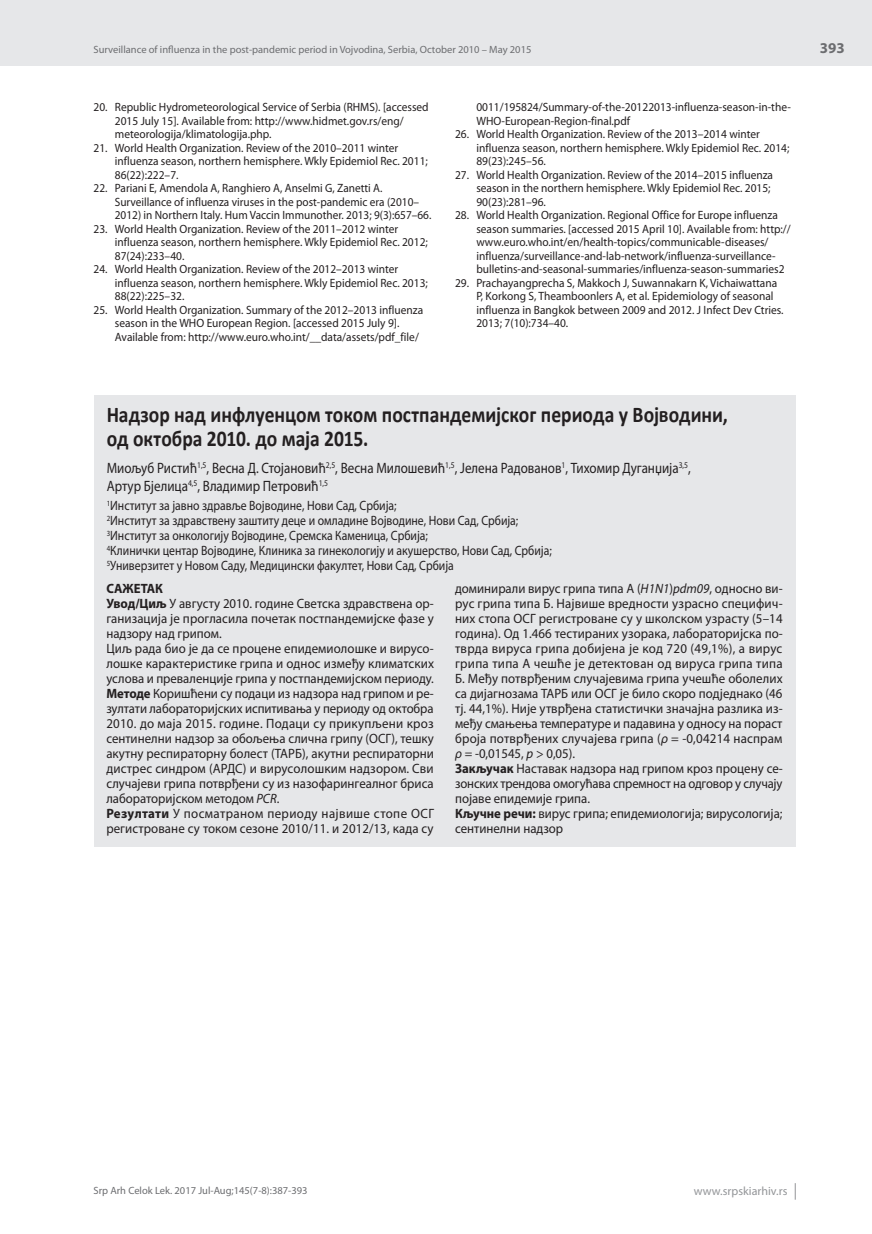
<style>
.page{position:relative;width:872px;height:1234px;background:#fff}
.page>*{position:absolute;margin:0;border:0;box-sizing:border-box;transform-origin:0 0}
.t1{font:700 22.5px/24px "Calibri";color:#231f20;scale:.87 1}
.t2{font:15px/18px "Myriad Pro";color:#231f20;scale:.87 1}
.t3{font:700 15px "Myriad Pro";color:#6c6d70}
.t4{font:13.5px/15px "Myriad Pro";color:#231f20;scale:.95 1}
.t5{font:13.5px/15px "Myriad Pro";color:#231f20;scale:.87 1}
.t6{font:12px/13.5px "Myriad Pro";color:#231f20;scale:.95 1}
.t7{font:12px/13.5px "Myriad Pro";color:#231f20;scale:.94 1}
.t8{font:12px "Myriad Pro";color:#939598}
.t9{font:10.5px "Myriad Pro";color:#6c6d70}
.s1{font-weight:700}
.s2{font-style:italic}
</style>
<div class="page">
<div style="left:0;top:0;width:872px;height:66px;background:#e6e7e9"></div>
<svg style="left:795px;top:1183px;width:1px;height:16px"></svg>
<div style="left:94px;top:395px;width:701px;height:451px;background:#e6e7e9"></div>
<p class="t9" style="left:94px;top:43px;width:439px">Surveillance of influenza in the post-pandemic period in Vojvodina, Serbia, October 2010 – May 2015</p>
<p class="t6" style="left:115px;top:100px;width:332px;text-indent:-21px">20. Republic Hydrometeorological Service of Serbia (RHMS). [accessed<br>2015 July 15]. Available from: http://www.hidmet.gov.rs/eng/ meteorologija/klimatologija.php.</p>
<p class="t6" style="left:115px;top:141px;width:331px;text-indent:-21px">21. World Health Organization. Review of the 2010–2011 winter influenza season, northern hemisphere. Wkly Epidemiol Rec. 2011;<br>86(22):222–7.</p>
<p class="t7" style="left:115px;top:181px;width:338px;text-indent:-21px">22. Pariani E, Amendola A, Ranghiero A, Anselmi G, Zanetti A.<br>Surveillance of influenza viruses in the post-pandemic era (2010–<br>2012) in Northern Italy. Hum Vaccin Immunother. 2013; 9(3):657–66.</p>
<p class="t6" style="left:115px;top:222px;width:331px;text-indent:-21px">23. World Health Organization. Review of the 2011–2012 winter influenza season, northern hemisphere. Wkly Epidemiol Rec. 2012;<br>87(24):233–40.</p>
<p class="t6" style="left:115px;top:262px;width:331px;text-indent:-21px">24. World Health Organization. Review of the 2012–2013 winter influenza season, northern hemisphere. Wkly Epidemiol Rec. 2013;<br>88(22):225–32.</p>
<p class="t6" style="left:115px;top:303px;width:326px;text-indent:-21px">25. World Health Organization. Summary of the 2012–2013 influenza season in the WHO European Region. [accessed 2015 July 9].<br>Available from: http://www.euro.who.int/__data/assets/pdf_file/</p>
<p class="t6" style="left:476px;top:100px;width:332px">0011/195824/Summary-of-the-20122013-influenza-season-in-the-<br>WHO-European-Region-final.pdf</p>
<p class="t6" style="left:476px;top:127px;width:331px;text-indent:-21px">26. World Health Organization. Review of the 2013–2014 winter influenza season, northern hemisphere. Wkly Epidemiol Rec. 2014;<br>89(23):245–56.</p>
<p class="t6" style="left:476px;top:168px;width:314px;text-indent:-21px">27. World Health Organization. Review of the 2014–2015 influenza season in the northern hemisphere. Wkly Epidemiol Rec. 2015;<br>90(23):281–96.</p>
<p class="t6" style="left:476px;top:208px;width:332px;text-indent:-21px">28. World Health Organization. Regional Office for Europe influenza season summaries. [accessed 2015 April 10]. Available from: http:// www.euro.who.int/en/health-topics/communicable-diseases/ influenza/surveillance-and-lab-network/influenza-surveillance&shy;bulletins-and-seasonal-summaries/influenza-season-summaries2</p>
<p class="t6" style="left:476px;top:276px;width:325px;text-indent:-21px">29. Prachayangprecha S, Makkoch J, Suwannakarn K, Vichaiwattana P, Korkong S, Theamboonlers A, et al. Epidemiology of seasonal influenza in Bangkok between 2009 and 2012. J Infect Dev Ctries.<br>2013; 7(10):734–40.</p>
<h1 class="t1" style="left:107px;top:402px;width:715px">Надзор над инфлуенцом током постпандемијског периода у Војводини, од октобра 2010. до маја 2015.</h1>
<p class="t2" style="left:107px;top:458px;width:673px">Миољуб Ристић<sup>1,5</sup>, Весна Д. Стојановић<sup>2,5</sup>, Весна Милошевић<sup>1,5</sup>, Јелена Радованов<sup>1</sup>, Тихомир Дуганџија<sup>3,5</sup>,<br>Артур Бјелица<sup>4,5</sup>, Владимир Петровић<sup>1,5</sup></p>
<p class="t5" style="left:107px;top:497px;width:513px"><sup>1</sup>Институт за јавно здравље Војводине, Нови Сад, Србија;<br><sup>2</sup>Институт за здравствену заштиту деце и омладине Војводине, Нови Сад, Србија; <sup>3</sup>Институт за онкологију Војводине, Сремска Каменица, Србија;<br><sup>4</sup>Клинички центар Војводине, Клиника за гинекологију и акушерство, Нови Сад, Србија; <sup>5</sup>Универзитет у Новом Саду, Медицински факултет, Нови Сад, Србија</p>
<p class="t4" style="left:106px;top:580px;width:346px"><span class="s1">САЖЕТАК<br>Увод/Циљ</span> У августу 2010. године Светска здравствена ор&shy;ганизација је прогласила почетак постпандемијске фазе у надзору над грипом.<br>Циљ рада био је да се процене епидемиолошке и вирусо&shy;лошке карактеристике грипа и однос између климатских услова и преваленције грипа у постпандемијском периоду.<br><span class="s1">Методе</span> Коришћени су подаци из надзора над грипом и ре&shy;зултати лабораторијских испитивања у периоду од октобра 2010. до маја 2015. године. Подаци су прикупљени кроз сентинелни надзор за обољења слична грипу (ОСГ), тешку акутну респираторну болест (ТАРБ), акутни респираторни дистрес синдром (АРДС) и вирусолошким надзором. Сви случајеви грипа потврђени су из назофарингеалног бриса лабораторијском методом <span class="s2">PCR</span>.<br><span class="s1">Резултати</span> У посматраном периоду највише стопе ОСГ регистроване су током сезоне 2010/11. и 2012/13, када су</p>
<p class="t4" style="left:455px;top:580px;width:346px">доминирали вирус грипа типа А (<span class="s2">H1N1</span>)<span class="s2">pdm09</span>, односно ви&shy;рус грипа типа Б. Највише вредности узрасно специфич&shy;них стопа ОСГ регистроване су у школском узрасту (5–14 година). Од 1.466 тестираних узорака, лабораторијска по&shy;тврда вируса грипа добијена је код 720 (49,1%), а вирус грипа типа А чешће је детектован од вируса грипа типа Б. Међу потврђеним случајевима грипа учешће оболелих са дијагнозама ТАРБ или ОСГ је било скоро подједнако (46 тј. 44,1%). Није утврђена статистички значајна разлика из&shy;међу смањења температуре и падавина у односу на пораст броја потврђених случајева грипа (<span class="s2">ρ</span> = -0,04214 наспрам <span class="s2">ρ</span> = -0,01545, <span class="s2">р</span> &gt; 0,05).<br><span class="s1">Закључак</span> Наставак надзора над грипом кроз процену се&shy;зонских трендова омогућава спремност на одговор у случају појаве епидемије грипа.<br><span class="s1">Кључне речи:</span> вирус грипа; епидемиологија; вирусологија; сентинелни надзор</p>
<p class="t3" style="left:820px;top:38px;width:26px">393</p>
<p class="t9" style="left:94px;top:1184px;width:216px">Srp Arh Celok Lek. 2017 Jul-Aug;145(7-8):387-393</p>
<p class="t8" style="left:694px;top:1183px;width:95px">www.srpskiarhiv.rs</p>
</div>
